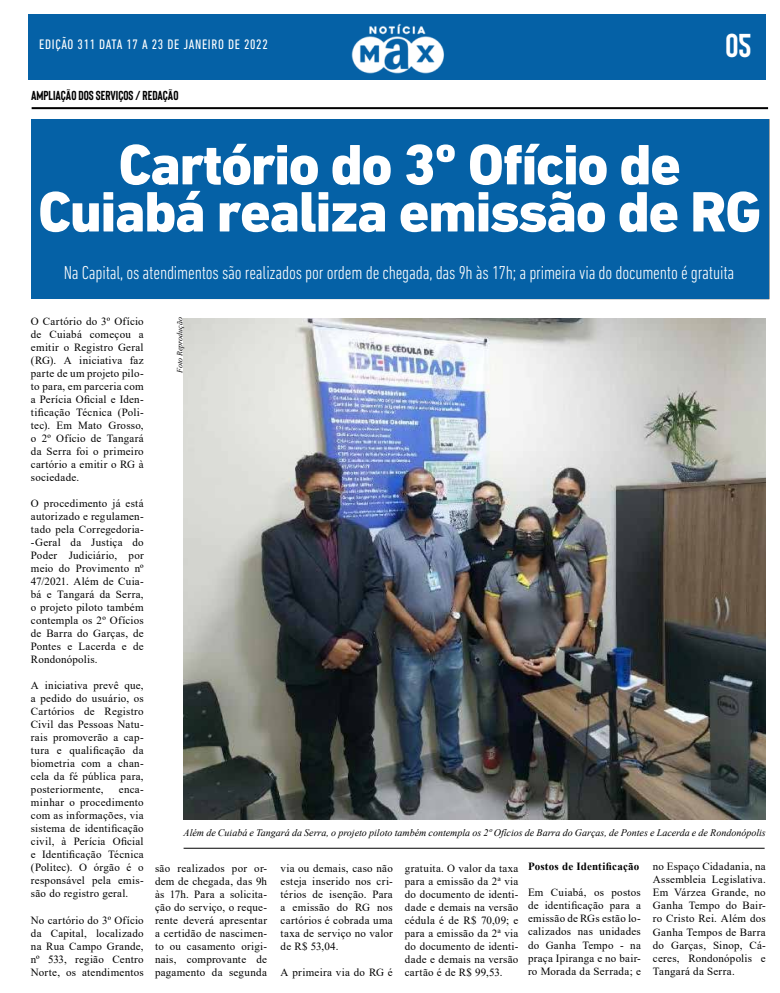
<style>
.page{position:relative;width:780px;height:993px;background:#fff}
.page>*{position:absolute;margin:0;border:0;box-sizing:border-box;transform-origin:0 0}
.t1{font:800 57.8px/47.1px "DIN Next LT Pro";letter-spacing:-.025em;color:#fff;text-align:center}
.t2{font:700 33px "Bison";color:#fff}
.t3{font:300 condensed 19px "DIN Next LT Pro";letter-spacing:-.01em;color:#fff}
.t4{font:condensed 14px "DIN Next LT Pro";letter-spacing:.05em;color:#fff}
.t5{font:700 13px "Bison";color:#000}
.t6{font:11px/13px "Times New Roman";letter-spacing:.02em;color:#000;text-align:justify}
.t7{font:700 11px "Times New Roman";letter-spacing:.02em;color:#000}
.t8{font:italic 10px "Times New Roman";color:#000}
.t9{font:italic 8px "Times New Roman";color:#000}
</style>
<div class="page">
<img style="left:183px;top:318px;width:582px;height:501px">
<div style="left:28px;top:14px;width:737px;height:66px;background:#0561a6"></div>
<img style="left:351px;top:23px;width:93px;height:51px">
<div style="left:31px;top:119px;width:738px;height:180px;background:#0561a6"></div>
<hr style="left:32px;top:107px;width:736px;height:2px;background:#000">
<hr style="left:183px;top:847px;width:581px;height:1px;background:#000">
<p class="t4" style="left:39px;top:37px;width:230px">EDIÇÃO 311 DATA 17 A 23 DE JANEIRO DE 2022</p>
<p class="t5" style="left:31px;top:88px;width:149px">AMPLIAÇÃO DOS SERVIÇOS / REDAÇÃO</p>
<h2 class="t2" style="left:725px;top:28px;width:27px">05</h2>
<h1 class="t1" style="left:38px;top:141px;width:724px">Cartório do 3º Ofício de<br>Cuiabá realiza emissão de RG</h1>
<h3 class="t3" style="left:64px;top:262px;width:672px">Na Capital, os atendimentos são realizados por ordem de chegada, das 9h às 17h; a primeira via do documento é gratuita</h3>
<p class="t6" style="left:31px;top:314px;width:114px">O Cartório do 3º Ofício de Cuiabá começou a emitir o Registro Geral (RG). A iniciativa faz parte de um projeto pilo&shy;to para, em parceria com a Perícia Oficial e Iden&shy;tificação Técnica (Poli&shy;tec). Em Mato Grosso, o 2º Ofício de Tangará da Serra foi o primeiro cartório a emitir o RG à sociedade.</p>
<p class="t6" style="left:31px;top:496px;width:114px">O procedimento já está autorizado e regulamen&shy;tado pela Corregedoria--Geral da Justiça do Poder Judiciário, por meio do Provimento nº 47/2021. Além de Cuia&shy;bá e Tangará da Serra, o projeto piloto também contempla os 2º Ofícios de Barra do Garças, de Pontes e Lacerda e de Rondonópolis.</p>
<p class="t6" style="left:31px;top:678px;width:114px">A iniciativa prevê que, a pedido do usuário, os Cartórios de Registro Civil das Pessoas Natu&shy;rais promoverão a cap&shy;tura e qualificação da biometria com a chan&shy;cela da fé pública para, posteriormente,</p>
<p class="t6" style="left:31px;top:782px;width:114px;text-indent:88px">enca&shy;minhar o procedimento com as informações, via sistema de identificação civil, à Perícia Oficial e Identificação Técnica (Politec). O órgão é o responsável pela emis&shy;são do registro geral.</p>
<p class="t6" style="left:31px;top:912px;width:114px">No cartório do 3º Ofício da Capital, localizado na Rua Campo Grande, nº 533, região Centro Norte, os atendimentos</p>
<p class="t9" style="left:174px;top:373px;width:57px;rotate:-90deg">Foto Reprodução</p>
<p class="t8" style="left:183px;top:825px;width:583px">Além de Cuiabá e Tangará da Serra, o projeto piloto também contempla os 2º Ofícios de Barra do Garças, de Pontes e Lacerda e de Rondonópolis</p>
<p class="t6" style="left:155px;top:860px;width:113px">são realizados por or&shy;dem de chegada, das 9h às 17h. Para a solicita&shy;ção do serviço, o reque&shy;rente deverá apresentar a certidão de nascimen&shy;to ou casamento origi&shy;nais, comprovante de pagamento da segunda</p>
<p class="t6" style="left:280px;top:860px;width:114px">via ou demais, caso não esteja inserido nos cri&shy;térios de isenção. Para a emissão do RG nos cartórios é cobrada uma taxa de serviço no valor de R$ 53,04.</p>
<p class="t6" style="left:280px;top:964px;width:114px">A primeira via do RG é</p>
<p class="t6" style="left:405px;top:860px;width:115px">gratuita. O valor da taxa para a emissão da 2ª via do documento de identi&shy;dade e demais na versão cédula é de R$ 70,09; e para a emissão da 2ª via do documento de identi&shy;dade e demais na versão cartão é de R$ 99,53.</p>
<p class="t7" style="left:528px;top:858px;width:113px">Postos de Identificação</p>
<p class="t6" style="left:528px;top:885px;width:114px">Em Cuiabá, os postos de identificação para a emissão de RGs estão lo&shy;calizados nas unidades do Ganha Tempo - na praça Ipiranga e no bair&shy;ro Morada da Serrada; e</p>
<p class="t6" style="left:653px;top:859px;width:114px">no Espaço Cidadania, na Assembleia Legislativa.<br>Em Várzea Grande, no Ganha Tempo do Bair&shy;ro Cristo Rei. Além dos Ganha Tempos de Barra do Garças, Sinop, Cá&shy;ceres, Rondonópolis e Tangará da Serra.</p>
</div>
